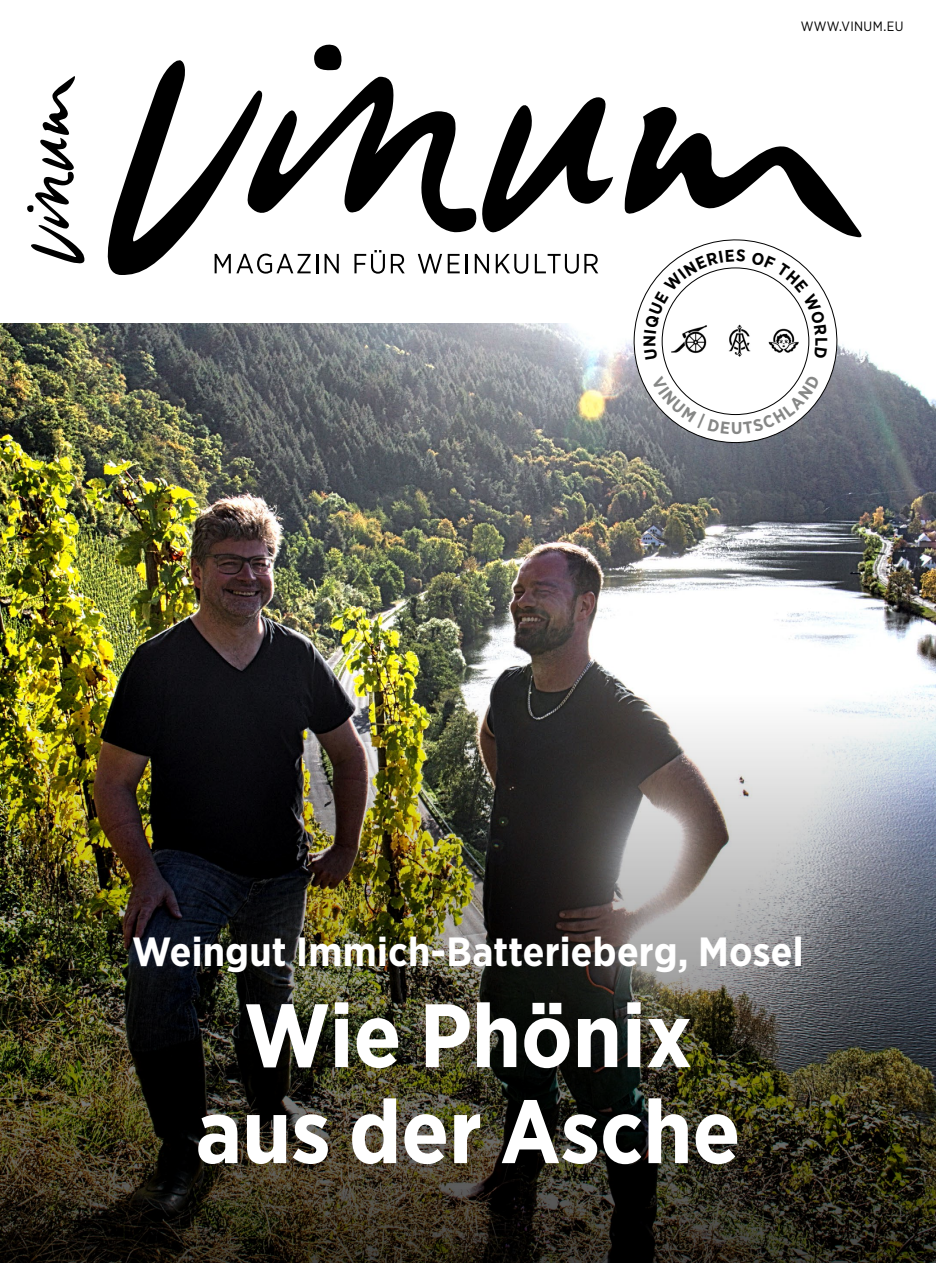
<style>
.page{position:relative;width:936px;height:1263px;background:#fff}
.page>*{position:absolute;margin:0;border:0;box-sizing:border-box;transform-origin:0 0}
.t1{font:700 89.7px/96px "Gotham Narrow";color:#fff;text-align:center}
.t2{font:700 40.8px "Gotham Narrow";letter-spacing:.005em;color:#fff}
.t3{font:700 16.95px "Gotham Narrow";color:#000}
.t4{font:13.5px "Gotham Narrow";letter-spacing:.025em;color:#000}
</style>
<div class="page">
<img style="left:0;top:323px;width:935px;height:354px">
<img style="left:0;top:677px;width:935px;height:586px">
<svg style="left:27px;top:76px;width:57px;height:188px"></svg>
<svg style="left:108px;top:45px;width:505px;height:230px"></svg>
<svg style="left:621px;top:107px;width:240px;height:337px"></svg>
<p class="t4" style="left:800px;top:18px;width:104px">WWW.VINUM.EU</p>
<p class="t3" style="left:638px;top:347px;width:13px;rotate:-90deg">N</p>
<p class="t3" style="left:832px;top:337px;width:11px;rotate:90deg">L</p>
<p class="t2" style="left:132px;top:926px;width:672px">Weingut Immich-Batterieberg, Mosel</p>
<h1 class="t1" style="left:196px;top:987px;width:546px">Wie Phönix aus der Asche</h1>
</div>
